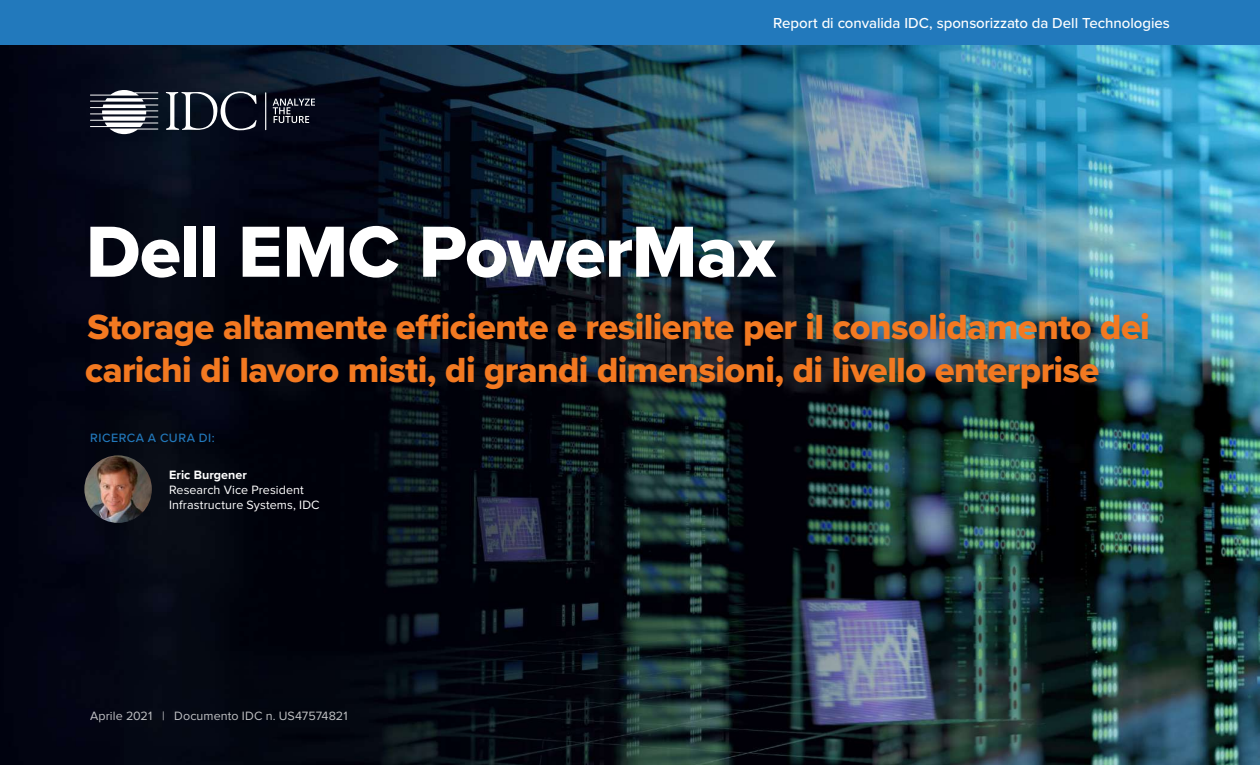
<style>
.page{position:relative;width:1260px;height:765px;background:#fff}
.page>*{position:absolute;margin:0;border:0;box-sizing:border-box;transform-origin:0 0}
.t1{font:75px "Proxima Nova Extrabld";letter-spacing:-.01em;color:#fff}
.t2{font:36.25px/43.8px "Proxima Nova Extrabld";letter-spacing:-.015em;color:#f37921}
.t3{font:500 15px "Proxima Nova";letter-spacing:-.005em;color:#fff}
.t4{font:12.5px/15px "Proxima Nova";letter-spacing:.005em;color:#fff}
.t5{font:500 12.5px "Proxima Nova";letter-spacing:.04em;color:#2279bc}
.t6{font:700 12.5px "Proxima Nova";letter-spacing:.005em;color:#fff}
</style>
<div class="page">
<img style="left:0;top:45px;width:1260px;height:720px">
<div style="left:0;top:0;width:1260px;height:45px;background:#2279bc"></div>
<svg style="left:166px;top:92px;width:91px;height:38px"></svg>
<svg style="left:90px;top:90px;width:68px;height:44px"></svg>
<svg style="left:265px;top:92px;width:1px;height:38px"></svg>
<svg style="left:273px;top:99px;width:42px;height:24px"></svg>
<img style="left:84px;top:455px;width:68px;height:68px;border-radius:34px">
<p class="t3" style="left:773px;top:12px;width:398px">Report di convalida IDC, sponsorizzato da Dell Technologies</p>
<h1 class="t1" style="left:86px;top:196px;width:691px">Dell EMC PowerMax</h1>
<p class="t2" style="left:85px;top:304px;width:1066px">Storage altamente efficiente e resiliente per il consolidamento dei carichi di lavoro misti, di grandi dimensioni, di livello enterprise</p>
<p class="t5" style="left:90px;top:428px;width:126px">RICERCA A CURA DI:</p>
<p class="t6" style="left:169px;top:466px;width:79px">Eric Burgener</p>
<p class="t4" style="left:169px;top:483px;width:152px">Research Vice President<br>Infrastructure Systems, IDC</p>
<p class="t4" style="left:90px;top:709px;width:259px">Aprile 2021 | Documento IDC n. US47574821</p>
</div>
